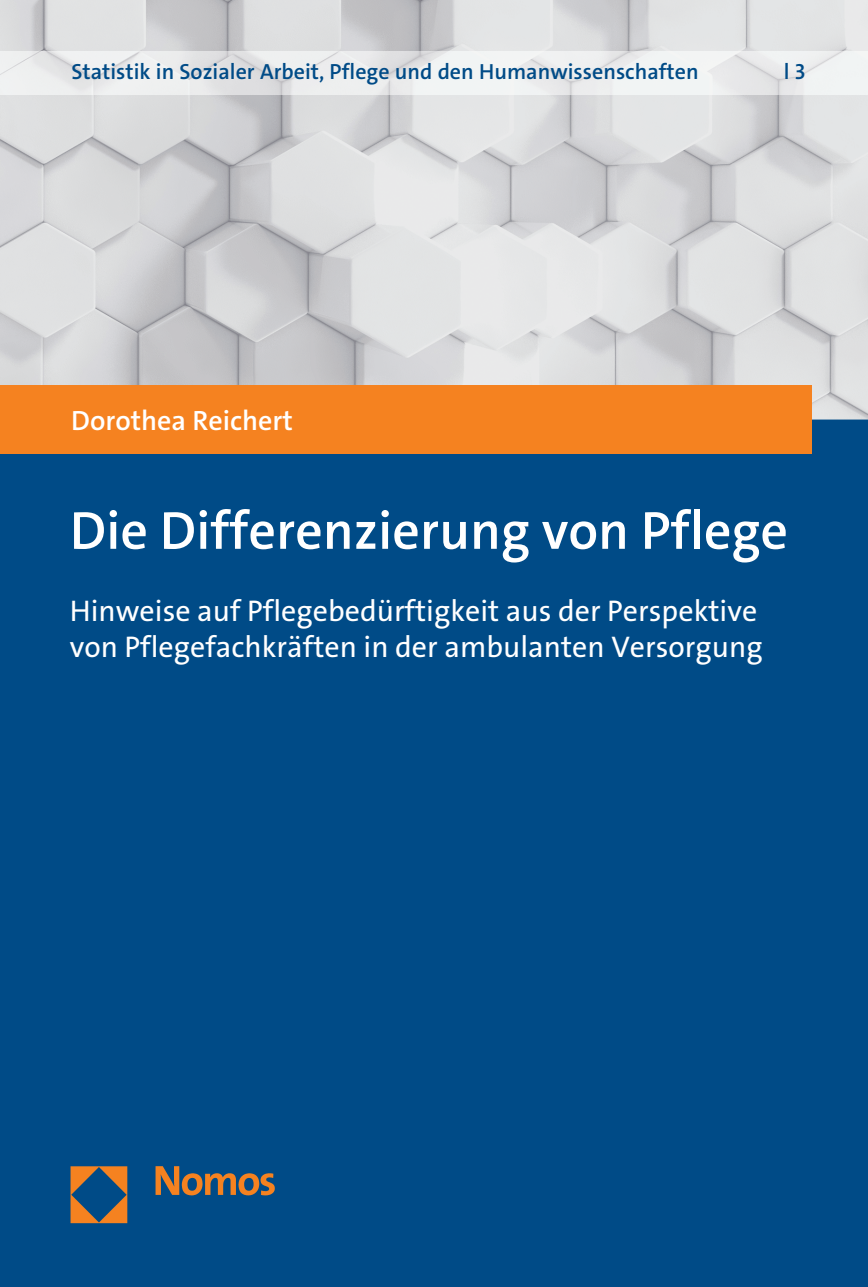
<style>
.page{position:relative;width:868px;height:1287px;background:#fff}
.page>*{position:absolute;margin:0;border:0;box-sizing:border-box;transform-origin:0 0}
.t1{font:600 54px "The Sans C5";color:#fff}
.t2{font:30px/36px "The Sans Os F";color:#fff}
.t3{font:600 28px "The Sans C5";color:#fff}
.t4{font:600 22px "The Sans C5";color:#004b87}
</style>
<div class="page">
<div style="left:0;top:420px;width:867px;height:867px;background:#004b87"></div>
<img style="left:0;top:0;width:867px;height:420px">
<div style="left:0;top:386px;width:811px;height:68px;background:#f58220"></div>
<img style="left:70px;top:1166px;width:205px;height:58px">
<img style="left:0;top:52px;width:867px;height:42px">
<p class="t4" style="left:71px;top:57px;width:628px">Statistik in Sozialer Arbeit, Pflege und den Humanwissenschaften</p>
<p class="t4" style="left:783px;top:57px;width:23px">l3</p>
<p class="t3" style="left:71px;top:403px;width:223px">Dorothea Reichert</p>
<h1 class="t1" style="left:70px;top:496px;width:719px">Die Differenzierung von Pflege</h1>
<p class="t2" style="left:70px;top:594px;width:694px">Hinweise auf Pflegebedürftigkeit aus der Perspektive von Pflegefachkräften in der ambulanten Versorgung</p>
</div>
